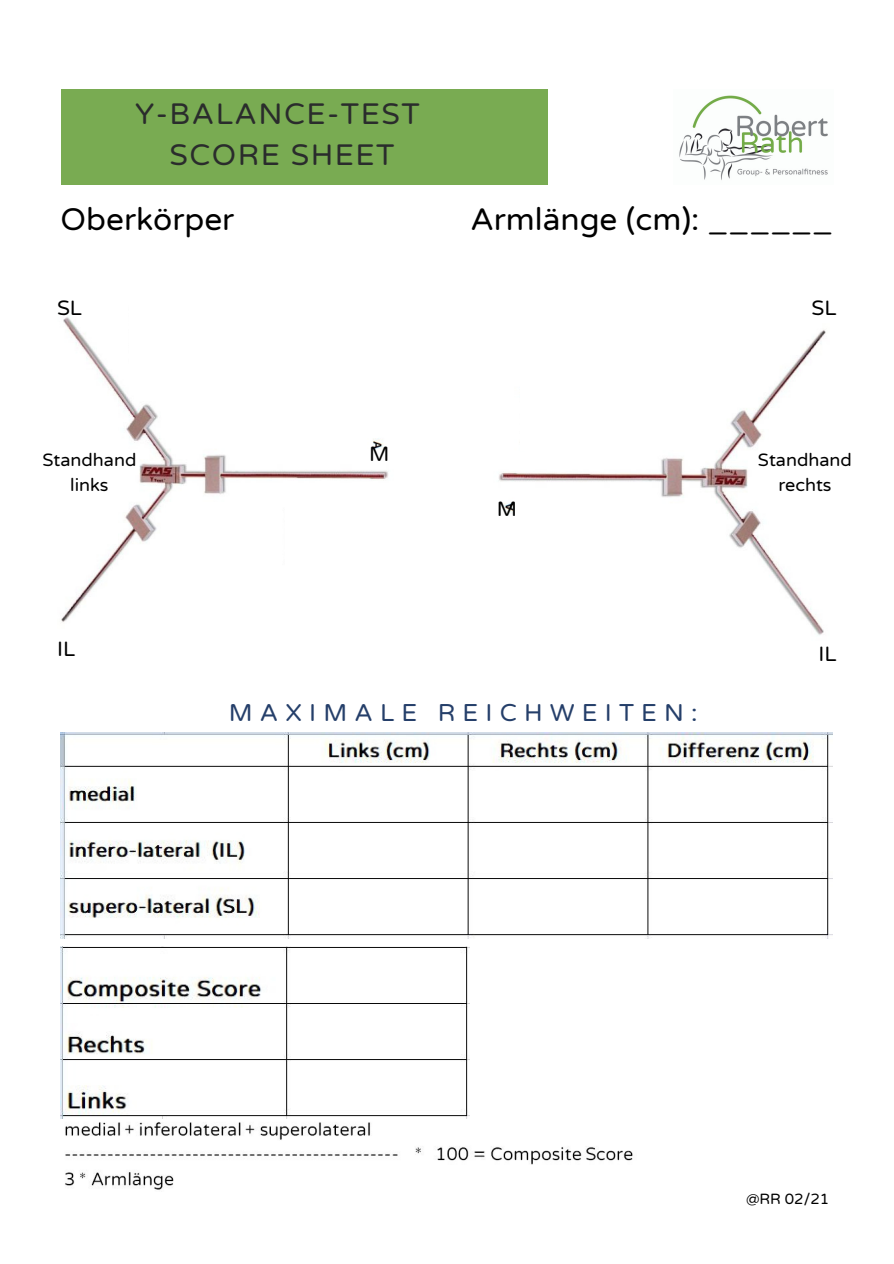
<style>
.page{position:relative;width:894px;height:1264px;background:#fff}
.page>*{position:absolute;margin:0;border:0;box-sizing:border-box;transform-origin:0 0}
.t1{font:31.5px "Varela Round";color:#000}
.t2{font:30px "Varela Round";letter-spacing:.05em;color:#2a2c2c}
.t3{font:24.75px "Varela Round";letter-spacing:.29em;color:#253f6a}
.t4{font:21px "Varela Round";color:#000}
.t5{font:18px "Varela Round";color:#000}
.t6{font:15px "Varela Round";color:#000}
</style>
<div class="page">
<div style="left:61px;top:89px;width:486px;height:95px;background:#79ab52"></div>
<img style="left:679px;top:95px;width:149px;height:85px">
<img style="left:61px;top:317px;width:327px;height:305px">
<img style="left:499px;top:330px;width:327px;height:305px">
<img style="left:61px;top:946px;width:408px;height:172px">
<img style="left:61px;top:732px;width:771px;height:206px">
<img style="left:65px;top:1122px;width:568px;height:68px">
<div style="left:216px;top:272px;width:88px;height:87px;background:#fff"></div>
<div style="left:129px;top:290px;width:88px;height:88px;background:#fff"></div>
<div style="left:285px;top:497px;width:87px;height:87px;background:#fff"></div>
<div style="left:138px;top:545px;width:87px;height:87px;background:#fff"></div>
<div style="left:520px;top:363px;width:87px;height:87px;background:#fff"></div>
<div style="left:661px;top:319px;width:87px;height:88px;background:#fff"></div>
<div style="left:673px;top:584px;width:88px;height:87px;background:#fff"></div>
<p class="t2" style="left:135px;top:96px;width:286px">Y-BALANCE-TEST</p>
<p class="t2" style="left:169px;top:138px;width:226px">SCORE SHEET</p>
<p class="t1" style="left:61px;top:201px;width:175px">Oberkörper</p>
<p class="t1" style="left:470px;top:201px;width:364px">Armlänge (cm): ______</p>
<p class="t4" style="left:57px;top:296px;width:27px">SL</p>
<p class="t4" style="left:811px;top:296px;width:27px">SL</p>
<p class="t5" style="left:42px;top:450px;width:95px">Standhand</p>
<p class="t5" style="left:70px;top:474px;width:40px">links</p>
<p class="t4" style="left:57px;top:636px;width:20px">IL</p>
<p class="t4" style="left:369px;top:441px;width:22px">M</p>
<p class="t4" style="left:496px;top:497px;width:22px">M</p>
<p class="t3" style="left:229px;top:698px;width:470px">MAXIMALE REICHWEITEN:</p>
<p class="t5" style="left:757px;top:450px;width:95px">Standhand</p>
<p class="t5" style="left:778px;top:474px;width:55px">rechts</p>
<p class="t4" style="left:818px;top:641px;width:20px">IL</p>
<p class="t6" style="left:745px;top:1190px;width:85px">@RR 02/21</p>
</div>
